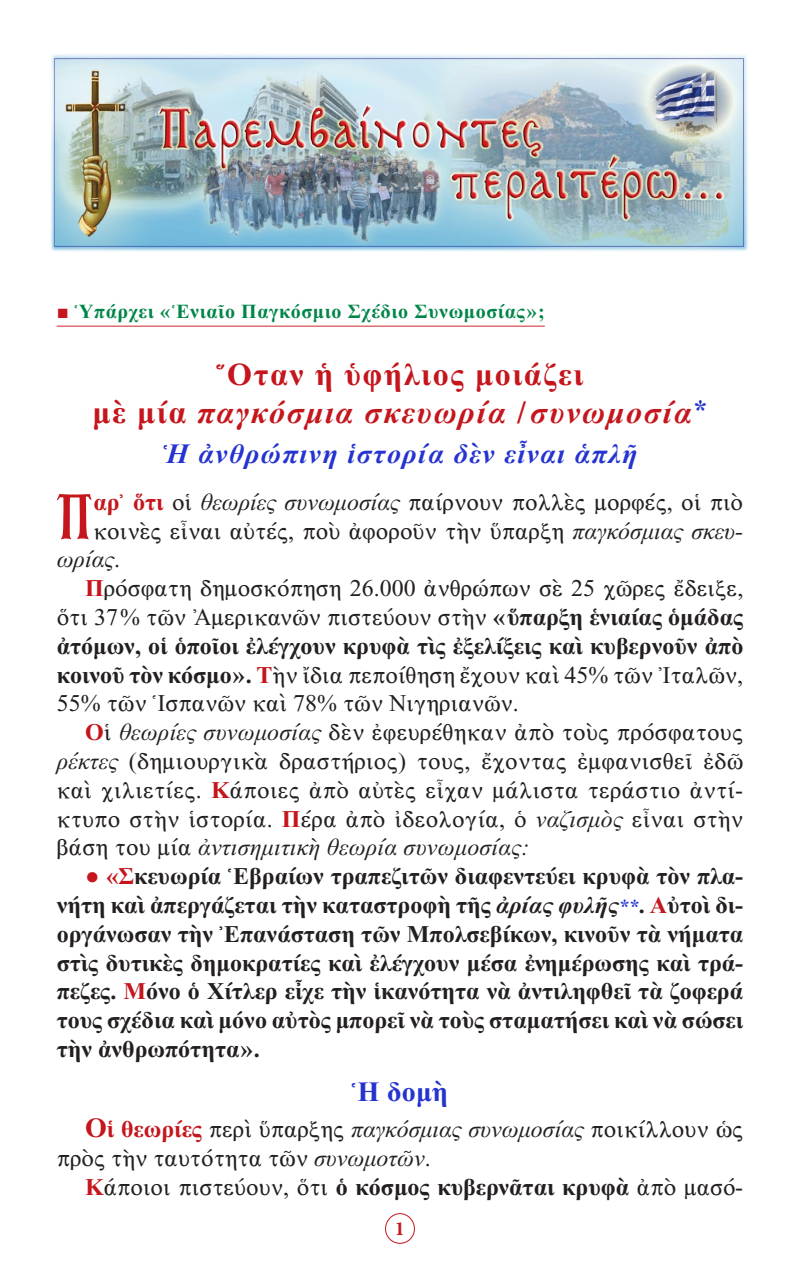
<style>
.page{position:relative;width:800px;height:1270px;background:#fff}
.page>*{position:absolute;margin:0;border:0;box-sizing:border-box;transform-origin:0 0}
.t1{font:65px "BYZIMAK";color:#c4161c}
.t2{font:32px "CTOS New Times Bold Italic Test 1";letter-spacing:.05em;color:#c4161c}
.t3{font:32px "CTOS New Times Bold Test 1";letter-spacing:.05em;color:#c4161c}
.t4{font:28px "CTOS New Times Bold Italic Test 1";letter-spacing:.05em;color:#2534d0}
.titlos{font:28px "CTOS New Times Bold Test 1";color:#2534d0}
.t5{font:24px/28.8px "CTOS New Times Roman Test 1";color:#231f20;text-align:justify}
.t6{font:24px/28.8px "CTOS New Times Bold Test 1";color:#231f20;text-align:justify}
.t7{font:24px "CTOS New Times Italic Test 1";color:#231f20}
.t8{font:20px "CTOS New Times Bold Test 1";letter-spacing:.03em;color:#008548}
.t9{font:700 20px "Minion Pro";color:#c4161c}
.s1{font-family:"CTOS New Times Roman Test 1";color:#c4161c}
.s2{font-family:"CTOS New Times Bold Test 1"}
.s3{font-family:"CTOS New Times Bold Test 1";font-size:28px;color:#2534d0}
.s4{font-family:"CTOS New Times Bold Test 1";color:#c4161c}
.s5{font-family:"CTOS New Times Italic Test 1"}
.s6{font-family:"CTOS New Times Roman Test 1"}
.s7{color:#c4161c}
.s8{font-family:"CTOS New Times Bold Italic Test 1"}
.s9{font-family:"CTOS New Times Bold Italic Test 1";font-size:20px;color:#2534d0}
.s10{font-family:"CTOS New Times Bold Test 1";font-size:28px;color:#c4161c}
</style>
<div class="page">
<div style="left:385px;top:1213px;width:30px;height:31px;border:1px solid #c4161c;border-radius:50%"></div>
<img style="left:51px;top:54px;width:697px;height:198px">
<hr style="left:57px;top:326px;width:488px;height:1px;background:#d1232a">
<p class="t8" style="left:57px;top:300px;width:490px"><span class="s1">■</span> Ὑπάρχει «Ἑνιαῖο Παγκόσμιο Σχέδιο Συνωμοσίας»;</p>
<p class="t3" style="left:217px;top:357px;width:368px">Ὅταν ἡ ὑφήλιος μοιάζει</p>
<p class="t2" style="left:92px;top:396px;width:617px"><span class="s2">μὲ μία</span> παγκόσμια σκευωρία <span class="s2">/</span> συνωμοσία<span class="s3">*</span></p>
<p class="t4" style="left:162px;top:439px;width:477px">Ἡ ἀνθρώπινη ἱστορία δὲν εἶναι ἁπλῆ</p>
<p class="t1" style="left:56px;top:477px;width:38px">Π</p>
<p class="t5" style="left:93px;top:487px;width:651px"><span class="s4">αρ᾿ ὅτι</span> οἱ <span class="s5">θεωρίες συνωμοσίας</span> παίρνουν πολλὲς μορφές, οἱ πιὸ</p>
<p class="t5" style="left:93px;top:516px;width:651px">κοινὲς εἶναι αὐτές, ποὺ ἀφοροῦν τὴν ὕπαρξη <span class="s5">παγκόσμιας σκευ-</span></p>
<p class="t7" style="left:57px;top:547px;width:65px">ωρίας<span class="s6">.</span></p>
<p class="t5" style="left:57px;top:574px;width:688px;text-indent:28px"><span class="s4">Π</span>ρόσφατη δημοσκόπηση 26.000 ἀνθρώπων σὲ 25 χῶρες ἔδειξε, ὅτι 37% τῶν Ἀμερικανῶν πιστεύουν στὴν <span class="s2">«ὕπαρξη ἑνιαίας ὁμάδας ἀτόμων, οἱ ὁποῖοι ἐλέγχουν κρυφὰ τὶς ἐξελίξεις καὶ κυβερνοῦν ἀπὸ κοινοῦ τὸν κόσμο».</span> <span class="s4">Τ</span>ὴν ἴδια πεποίθηση ἔχουν καὶ 45% τῶν Ἰταλῶν, 55% τῶν Ἱσπανῶν καὶ 78% τῶν Νιγηριανῶν.</p>
<p class="t5" style="left:57px;top:718px;width:688px;text-indent:28px"><span class="s4">Ο</span>ἱ <span class="s5">θεωρίες συνωμοσίας</span> δὲν ἐφευρέθηκαν ἀπὸ τοὺς πρόσφατους <span class="s5">ρέκτες</span> (δημιουργικὰ δραστήριος) τους, ἔχοντας ἐμφανισθεῖ ἐδῶ καὶ χιλιετίες. <span class="s4">Κ</span>άποιες ἀπὸ αὐτὲς εἶχαν μάλιστα τεράστιο ἀντί&shy;κτυπο στὴν ἱστορία. <span class="s4">Π</span>έρα ἀπὸ ἰδεολογία, ὁ <span class="s5">ναζισμὸς</span> εἶναι στὴν βάση του μία <span class="s5">ἀντισημιτικὴ θεωρία συνωμοσίας:</span></p>
<p class="t6" style="left:57px;top:862px;width:688px;text-indent:28px"><span class="s7">● «Σ</span>κευωρία Ἑβραίων τραπεζιτῶν διαφεντεύει κρυφὰ τὸν πλα&shy;νήτη καὶ ἀπεργάζεται τὴν καταστροφὴ τῆς <span class="s8">ἀρίας φυλῆς</span><span class="s9">**</span>. <span class="s7">Α</span>ὐτοὶ δι&shy;οργάνωσαν τὴν Ἐπανάσταση τῶν Μπολσεβίκων, κινοῦν τὰ νήματα στὶς δυτικὲς δημοκρατίες καὶ ἐλέγχουν μέσα ἐνημέρωσης καὶ τρά&shy;πεζες. <span class="s7">Μ</span>όνο ὁ Χίτλερ εἶχε τὴν ἱκανότητα νὰ ἀντιληφθεῖ τὰ ζοφερά τους σχέδια καὶ μόνο αὐτὸς μπορεῖ νὰ τοὺς σταματήσει καὶ νὰ σώσει τὴν ἀνθρωπότητα».</p>
<p class="titlos" style="left:352px;top:1077px;width:98px">Ἡ δομὴ</p>
<p class="t5" style="left:57px;top:1115px;width:688px;text-indent:28px"><span class="s10">Ο</span><span class="s4">ἱ θεωρίες</span> περὶ ὕπαρξης <span class="s5">παγκόσμιας συνωμοσίας</span> ποικίλλουν ὡς πρὸς τὴν ταυτότητα τῶν <span class="s5">συνωμοτῶν</span>.</p>
<p class="t5" style="left:85px;top:1172px;width:660px"><span class="s4">Κ</span>άποιοι πιστεύουν, ὅτι <span class="s2">ὁ κόσμος κυβερνᾶται κρυφὰ</span> ἀπὸ μασό-</p>
<p class="t9" style="left:395px;top:1215px;width:11px">1</p>
</div>
